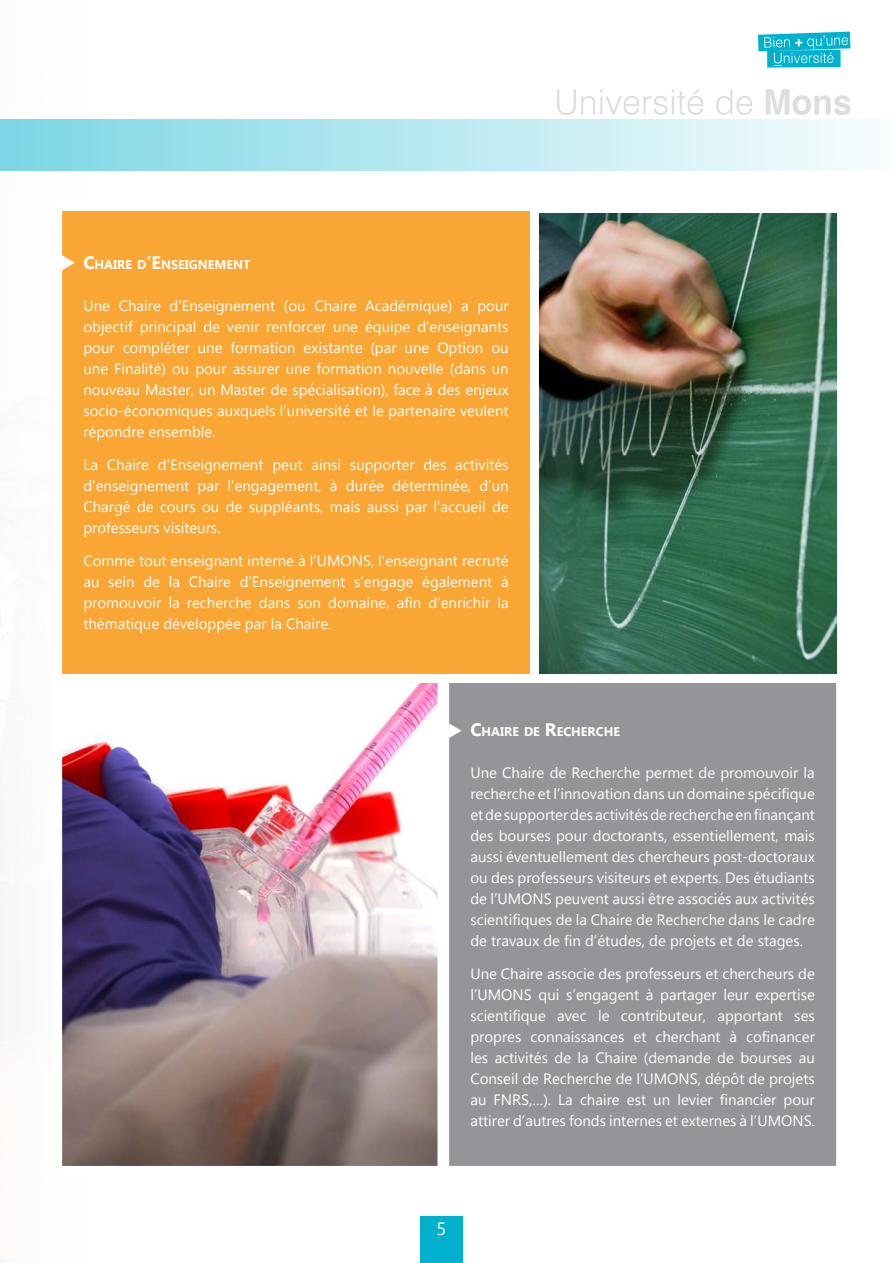
<style>
.page{position:relative;width:893px;height:1263px;background:#fff}
.page>*{position:absolute;margin:0;border:0;box-sizing:border-box;transform-origin:0 0}
.t1{font:18px "Gadugi";color:#fff}
.t2{font:15px/21px "Gadugi";color:#fff;text-align:justify}
.t3{font:700 12.6px "Gadugi";color:#fff}
.s1{font-size:18px}
</style>
<div class="page">
<img style="left:539px;top:213px;width:297px;height:461px">
<div style="left:0;top:119px;width:893px;height:51px;background:linear-gradient(to right,#7cd6e5,#f9fdfd)"></div>
<div style="left:420px;top:1216px;width:43px;height:47px;background:#00b1cd"></div>
<div style="left:58px;top:206px;width:476px;height:472px;background:#faa634"></div>
<div style="left:53px;top:202px;width:486px;height:481px;border:9px solid #fff"></div>
<div style="left:445px;top:678px;width:396px;height:492px;background:#939598"></div>
<div style="left:440px;top:674px;width:405px;height:501px;border:9px solid #fff"></div>
<img style="left:63px;top:684px;width:373px;height:481px">
<div style="left:53px;top:674px;width:393px;height:501px;border:9px solid #fff"></div>
<svg style="left:448px;top:722px;width:13px;height:17px"></svg>
<svg style="left:61px;top:255px;width:14px;height:16px"></svg>
<svg style="left:557px;top:89px;width:293px;height:26px"></svg>
<svg style="left:758px;top:32px;width:92px;height:36px;background:#43c5d9"></svg>
<p class="t3" style="left:83px;top:257px;width:169px"><span class="s1">C</span>HAIRE D<span class="s1">’E</span>NSEIGNEMENT</p>
<p class="t2" style="left:83px;top:295px;width:427px">Une Chaire d’Enseignement (ou Chaire Académique) a pour objectif principal de venir renforcer une équipe d’enseignants pour compléter une formation existante (par une Option ou une Finalité) ou pour assurer une formation nouvelle (dans un nouveau Master, un Master de spécialisation), face à des enjeux socio-économiques auxquels l’université et le partenaire veulent répondre ensemble.</p>
<p class="t2" style="left:83px;top:454px;width:427px">La Chaire d’Enseignement peut ainsi supporter des activités d’enseignement par l’engagement, à durée déterminée, d’un Chargé de cours ou de suppléants, mais aussi par l’accueil de professeurs visiteurs.</p>
<p class="t2" style="left:83px;top:550px;width:427px">Comme tout enseignant interne à l’UMONS, l’enseignant recruté au sein de la Chaire d’Enseignement s’engage également à promouvoir la recherche dans son domaine, afin d’enrichir la thématique développée par la Chaire.</p>
<p class="t3" style="left:470px;top:724px;width:151px"><span class="s1">C</span>HAIRE DE <span class="s1">R</span>ECHERCHE</p>
<p class="t2" style="left:470px;top:762px;width:346px">Une Chaire de Recherche permet de promouvoir la recherche et l’innovation dans un domaine spécifique et de supporter des activités de recherche en finançant des bourses pour doctorants, essentiellement, mais aussi éventuellement des chercheurs post-doctoraux ou des professeurs visiteurs et experts. Des étudiants de l’UMONS peuvent aussi être associés aux activités scientifiques de la Chaire de Recherche dans le cadre de travaux de fin d’études, de projets et de stages.</p>
<p class="t2" style="left:470px;top:963px;width:346px">Une Chaire associe des professeurs et chercheurs de l’UMONS qui s’engagent à partager leur expertise scientifique avec le contributeur, apportant ses propres connaissances et cherchant à cofinancer les activités de la Chaire (demande de bourses au Conseil de Recherche de l’UMONS, dépôt de projets au FNRS,…). La chaire est un levier financier pour attirer d’autres fonds internes et externes à l’UMONS.</p>
<p class="t1" style="left:436px;top:1218px;width:11px">5</p>
</div>
